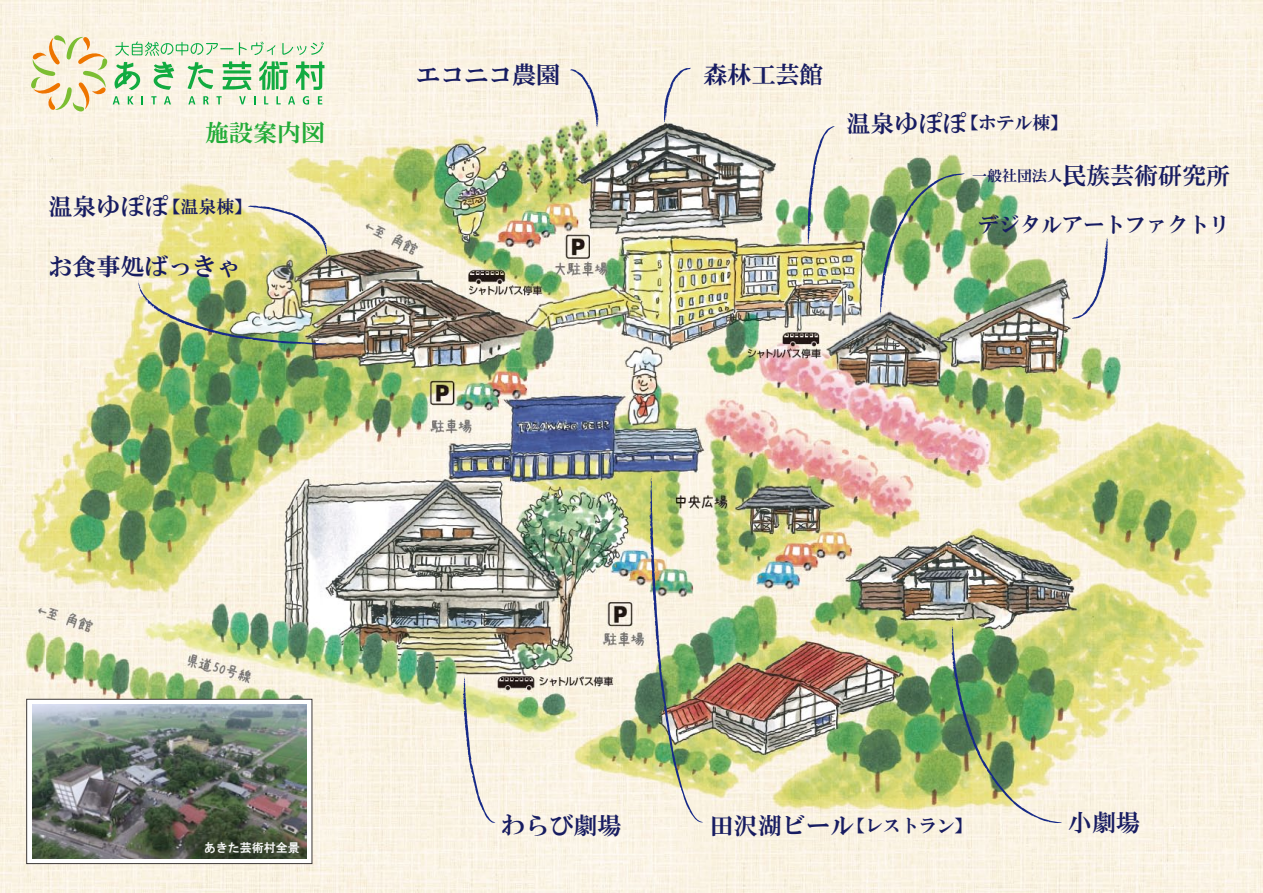
<style>
.page{position:relative;width:1263px;height:893px;background:#fff}
.page>*{position:absolute;margin:0;border:0;box-sizing:border-box;transform-origin:0 0}
.t1{font:24px "HG Mincho E";color:#171c61}
.t2{font:24px "HG Mincho E";color:#22ac38}
.t3{font:21px "HG Mincho E";color:#171c61}
.t4{font:18px "HG Mincho E";color:#171c61}
.t5{font:12px "HGS Gothic E";color:#f7f8f8}
.s1{font-size:18px}
.s2{font-size:24px}
.s3{font-size:15px}
</style>
<div class="page">
<img style="left:0;top:0;width:1263px;height:893px">
<svg style="left:31px;top:35px;width:76px;height:76px;background:#ece0ba"></svg>
<svg style="left:115px;top:41px;width:209px;height:49px;background:#bfe0ba"></svg>
<svg style="left:113px;top:96px;width:7px;height:8px"></svg>
<svg style="left:128px;top:96px;width:6px;height:8px"></svg>
<svg style="left:151px;top:96px;width:5px;height:8px"></svg>
<svg style="left:164px;top:96px;width:7px;height:8px"></svg>
<svg style="left:188px;top:96px;width:7px;height:8px"></svg>
<svg style="left:203px;top:96px;width:6px;height:8px"></svg>
<svg style="left:216px;top:96px;width:6px;height:8px"></svg>
<svg style="left:239px;top:96px;width:7px;height:8px"></svg>
<svg style="left:264px;top:96px;width:4px;height:8px"></svg>
<svg style="left:276px;top:96px;width:5px;height:8px"></svg>
<svg style="left:288px;top:96px;width:7px;height:8px"></svg>
<svg style="left:303px;top:96px;width:6px;height:9px"></svg>
<svg style="left:318px;top:96px;width:4px;height:8px"></svg>
<svg style="left:248px;top:205px;width:80px;height:51px;background:#e0dca6"></svg>
<img style="left:138px;top:280px;width:189px;height:65px">
<svg style="left:463px;top:675px;width:32px;height:148px;background:#e6e3cf"></svg>
<svg style="left:807px;top:126px;width:28px;height:120px;background:#d4d8c9"></svg>
<img style="left:880px;top:173px;width:85px;height:143px">
<img style="left:650px;top:473px;width:53px;height:350px">
<svg style="left:664px;top:68px;width:27px;height:56px;background:#e6e1da"></svg>
<svg style="left:1072px;top:237px;width:36px;height:82px;background:#ebe5dd"></svg>
<img style="left:951px;top:624px;width:111px;height:199px">
<svg style="left:570px;top:69px;width:29px;height:59px;background:#e4dfd6"></svg>
<div style="left:26px;top:699px;width:286px;height:165px;background:linear-gradient(to right,#fff,#fff);border:1px solid #3e3a39"></div>
<img style="left:32px;top:705px;width:275px;height:153px">
<p class="t2" style="left:205px;top:121px;width:121px">施設案内図</p>
<p class="t1" style="left:48px;top:194px;width:206px">温泉ゆぽぽ<span class="s1">【温泉棟】</span></p>
<p class="t1" style="left:48px;top:254px;width:193px">お食事処ばっきゃ</p>
<p class="t1" style="left:416px;top:62px;width:145px">エコニコ農園</p>
<p class="t1" style="left:703px;top:62px;width:121px">森林工芸館</p>
<p class="t4" style="left:846px;top:114px;width:224px"><span class="s2">温泉ゆぽぽ</span>【ホテル棟】</p>
<p class="t1" style="left:972px;top:164px;width:259px"><span class="s3">一般社団法人</span>民族芸術研究所</p>
<p class="t3" style="left:978px;top:214px;width:253px">デジタルアートファクトリ</p>
<p class="t5" style="left:204px;top:842px;width:97px">あきた芸術村全景</p>
<p class="t1" style="left:501px;top:813px;width:121px">わらび劇場</p>
<p class="t4" style="left:710px;top:816px;width:264px"><span class="s2">田沢湖ビール</span>【レストラン】</p>
<p class="t1" style="left:1068px;top:810px;width:73px">小劇場</p>
</div>
